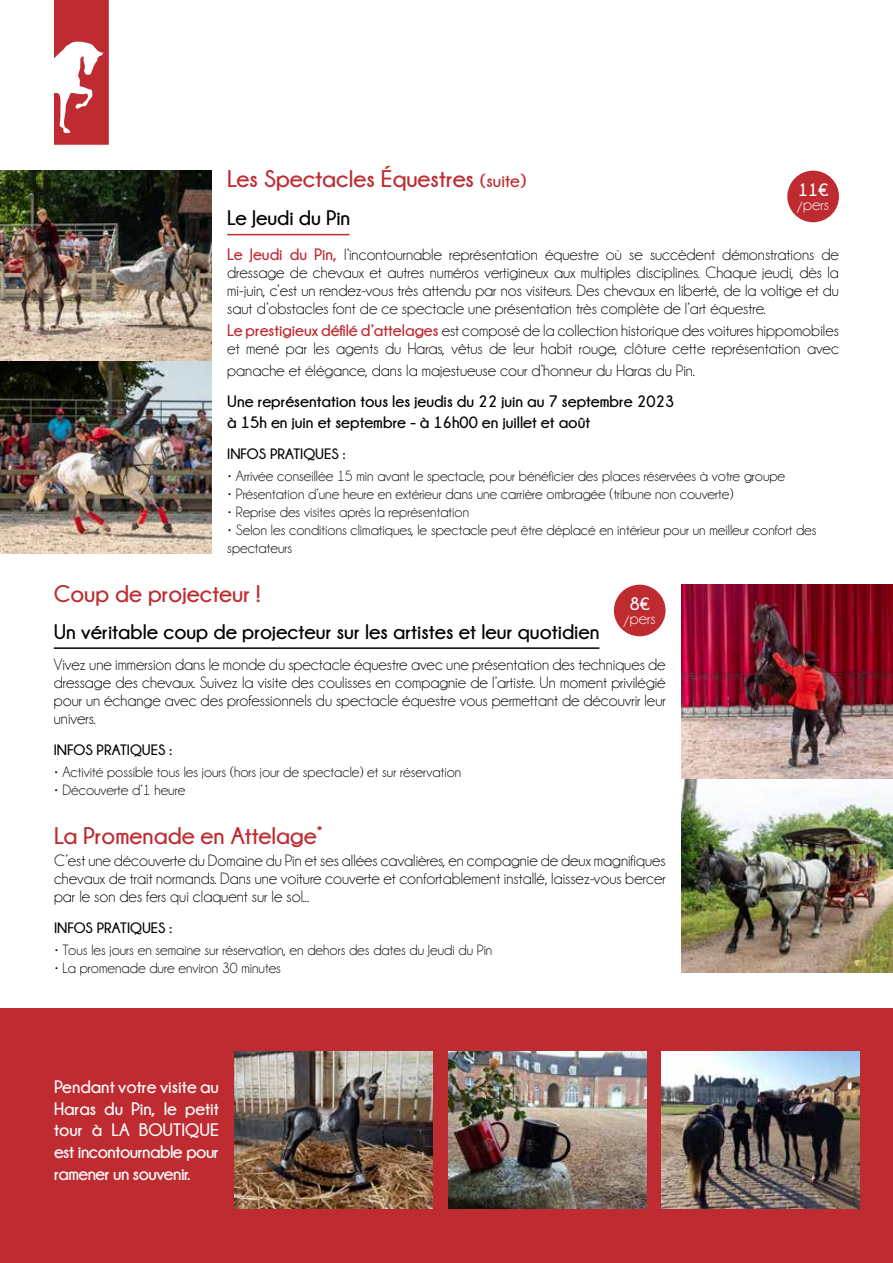
<style>
.page{position:relative;width:893px;height:1263px;background:#fff}
.page>*{position:absolute;margin:0;border:0;box-sizing:border-box;transform-origin:0 0}
.t1{font:700 24px "Champagne&Limousines";color:#be2b31}
.t2{font:700 21px "Champagne&Limousines";color:#000}
.t3{font:700 18px/21.6px "Champagne&Limousines";letter-spacing:-.03em;color:#fff;text-align:justify}
.t4{font:16.5px/18px "Champagne&Limousines";color:#000;text-align:justify}
.t5{font:700 16.5px/21.6px "Champagne&Limousines";color:#000}
.t6{font:16.5px "Champagne&Limousines";color:#fff}
.t7{font:15px/18px "Champagne&Limousines";color:#000}
.t8{font:700 15px "Champagne&Limousines";color:#000}
.s1{font-size:18px}
.s2{font-weight:700;color:#be2b31}
</style>
<div class="page">
<svg style="left:54px;top:0;width:55px;height:145px"></svg>
<div style="left:0;top:1008px;width:893px;height:255px;background:#be2b31"></div>
<img style="left:0;top:170px;width:212px;height:383px">
<div style="left:787px;top:171px;width:52px;height:51px;background:#be2b31;border-radius:50%"></div>
<div style="left:614px;top:585px;width:51px;height:51px;background:#be2b31;border-radius:50%"></div>
<hr style="left:227px;top:234px;width:123px;height:1px;background:#be2b31">
<img style="left:681px;top:585px;width:212px;height:388px">
<img style="left:235px;top:1051px;width:197px;height:158px">
<img style="left:448px;top:1051px;width:198px;height:158px">
<img style="left:662px;top:1051px;width:198px;height:158px">
<hr style="left:54px;top:647px;width:545px;height:2px;background:#000">
<h1 class="t1" style="left:227px;top:165px;width:301px">Les Spectacles Équestres <span class="s1">(suite)</span></h1>
<p class="t2" style="left:227px;top:206px;width:125px">Le Jeudi du Pin</p>
<p class="t4" style="left:227px;top:246px;width:613px"><span class="s2">Le Jeudi du Pin,</span> l’incontournable représentation équestre où se succèdent démonstrations de dressage de chevaux et autres numéros vertigineux aux multiples disciplines. Chaque jeudi, dès la mi-juin, c’est un rendez-vous très attendu par nos visiteurs. Des chevaux en liberté, de la voltige et du saut d’obstacles font de ce spectacle une présentation très complète de l’art équestre.</p>
<p class="t4" style="left:227px;top:322px;width:613px"><span class="s2">Le prestigieux défilé d’attelages</span> est composé de la collection historique des voitures hippomobiles et mené par les agents du Haras, vêtus de leur habit rouge, clôture cette représentation avec</p>
<p class="t4" style="left:227px;top:361px;width:469px">panache et élégance, dans la majestueuse cour d’honneur du Haras du Pin.</p>
<p class="t5" style="left:227px;top:390px;width:448px">Une représentation tous les jeudis du 22 juin au 7 septembre 2023 à 15h en juin et septembre - à 16h00 en juillet et août</p>
<p class="t8" style="left:227px;top:445px;width:120px">INFOS PRATIQUES :</p>
<p class="t7" style="left:227px;top:467px;width:559px">• Arrivée conseillée 15 min avant le spectacle, pour bénéficier des places réservées à votre groupe</p>
<p class="t7" style="left:227px;top:485px;width:508px">• Présentation d’une heure en extérieur dans une carrière ombragée (tribune non couverte)</p>
<p class="t7" style="left:227px;top:503px;width:243px">• Reprise des visites après la représentation</p>
<p class="t7" style="left:227px;top:521px;width:591px">• Selon les conditions climatiques, le spectacle peut être déplacé en intérieur pour un meilleur confort des spectateurs</p>
<p class="t3" style="left:798px;top:179px;width:31px">11€</p>
<p class="t6" style="left:797px;top:196px;width:33px">/pers</p>
<h1 class="t1" style="left:54px;top:580px;width:208px">Coup de projecteur !</h1>
<p class="t2" style="left:54px;top:621px;width:547px">Un véritable coup de projecteur sur les artistes et leur quotidien</p>
<p class="t4" style="left:54px;top:656px;width:613px">Vivez une immersion dans le monde du spectacle équestre avec une présentation des techniques de dressage des chevaux. Suivez la visite des coulisses en compagnie de l’artiste. Un moment privilégié pour un échange avec des professionnels du spectacle équestre vous permettant de découvrir leur univers.</p>
<p class="t8" style="left:54px;top:741px;width:120px">INFOS PRATIQUES :</p>
<p class="t7" style="left:54px;top:763px;width:409px">• Activité possible tous les jours (hors jour de spectacle) et sur réservation</p>
<p class="t7" style="left:54px;top:781px;width:133px">• Découverte d’1 heure</p>
<p class="t3" style="left:630px;top:593px;width:21px">8€</p>
<p class="t6" style="left:624px;top:610px;width:33px">/pers</p>
<h1 class="t1" style="left:54px;top:822px;width:270px">La Promenade en Attelage<sup>*</sup></h1>
<p class="t4" style="left:54px;top:851px;width:613px">C’est une découverte du Domaine du Pin et ses allées cavalières, en compagnie de deux magnifiques chevaux de trait normands. Dans une voiture couverte et confortablement installé, laissez-vous bercer par le son des fers qui claquent sur le sol...</p>
<p class="t8" style="left:54px;top:919px;width:120px">INFOS PRATIQUES :</p>
<p class="t7" style="left:54px;top:941px;width:440px">• Tous les jours en semaine sur réservation, en dehors des dates du Jeudi du Pin</p>
<p class="t7" style="left:54px;top:959px;width:229px">• La promenade dure environ 30 minutes</p>
<p class="t3" style="left:54px;top:1076px;width:167px">Pendant votre visite au Haras du Pin, le petit tour à LA BOUTIQUE est incontournable pour ramener un souvenir.</p>
</div>
